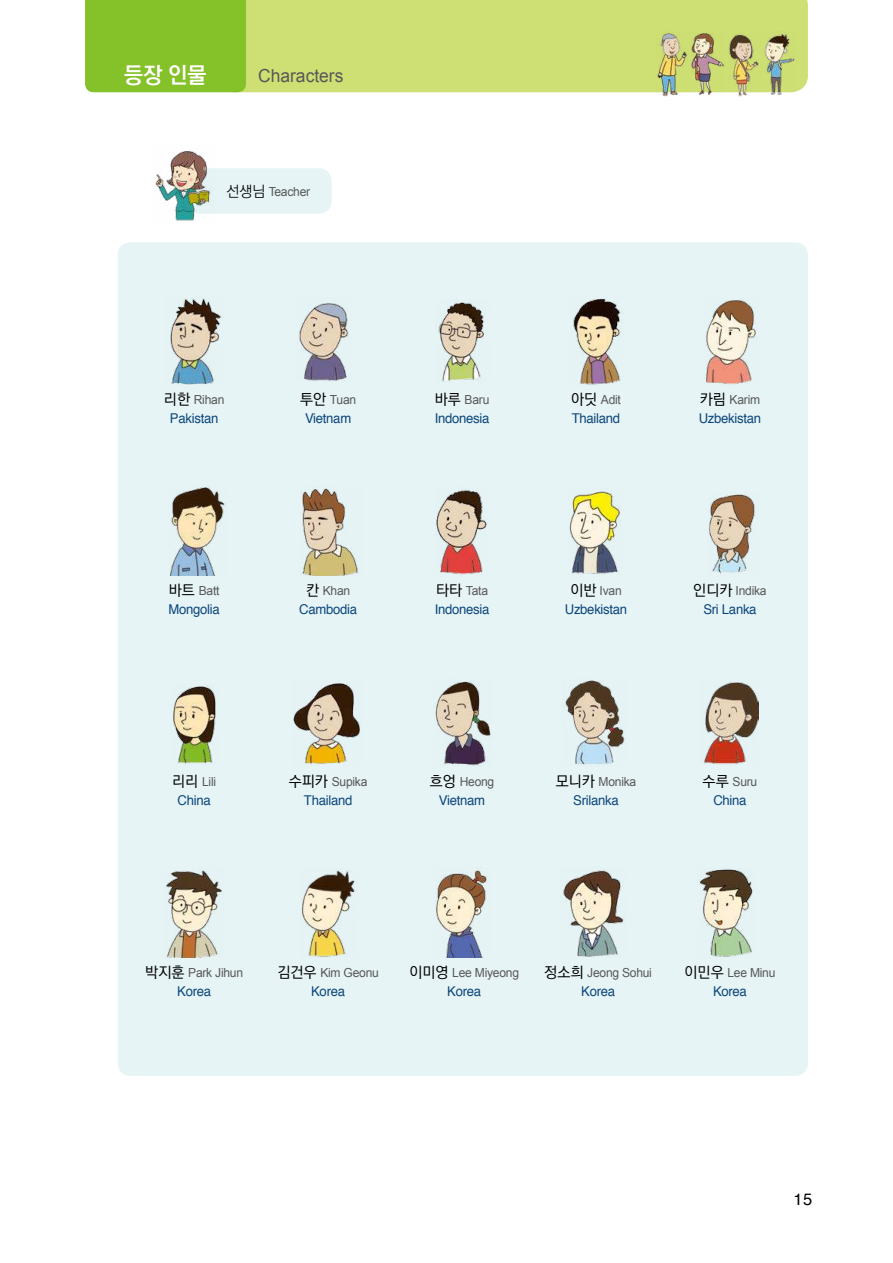
<style>
.page{position:relative;width:893px;height:1263px;background:#fff}
.page>*{position:absolute;margin:0;border:0;box-sizing:border-box;transform-origin:0 0}
.t1{font:700 22.5px "Ko Pub Dotum";color:#fff}
.t2{font:18px "Arial";color:#595757}
.t3{font:16.5px "Helvetica";color:#000}
.t4{font:13.5px "Helvetica";letter-spacing:-.02em;color:#0c467b}
.t5{font:12.45px "Arial";letter-spacing:-.02em;color:#595757}
.s1{font-family:"Ko Pub Dotum";font-weight:300;font-size:15px;color:#000}
.s2{font-family:"Ko Pub Dotum";font-weight:500;font-size:15px;color:#000}
</style>
<div class="page">
<div style="left:246px;top:0;width:562px;height:92px;background:#cedf74"></div>
<div style="left:85px;top:0;width:161px;height:92px;background:#85c129"></div>
<img style="left:656px;top:31px;width:69px;height:65px">
<img style="left:729px;top:32px;width:66px;height:64px">
<div style="left:186px;top:168px;width:146px;height:46px;background:#e6f4f6;border-radius:13px"></div>
<img style="left:155px;top:151px;width:56px;height:70px">
<div style="left:118px;top:242px;width:690px;height:834px;background:#e6f4f6;border-radius:13px"></div>
<img style="left:170px;top:298px;width:53px;height:86px">
<img style="left:438px;top:302px;width:46px;height:80px">
<img style="left:299px;top:303px;width:50px;height:78px">
<img style="left:573px;top:299px;width:48px;height:85px">
<img style="left:706px;top:300px;width:50px;height:84px">
<img style="left:173px;top:686px;width:43px;height:78px">
<img style="left:435px;top:681px;width:56px;height:85px">
<img style="left:293px;top:683px;width:67px;height:81px">
<img style="left:565px;top:680px;width:61px;height:85px">
<img style="left:704px;top:682px;width:54px;height:82px">
<img style="left:170px;top:487px;width:57px;height:88px">
<img style="left:436px;top:489px;width:51px;height:85px">
<img style="left:302px;top:488px;width:57px;height:87px">
<img style="left:569px;top:491px;width:51px;height:83px">
<img style="left:709px;top:494px;width:46px;height:81px">
<img style="left:165px;top:870px;width:57px;height:87px">
<img style="left:436px;top:870px;width:51px;height:87px">
<img style="left:302px;top:870px;width:53px;height:87px">
<img style="left:563px;top:870px;width:61px;height:87px">
<img style="left:700px;top:869px;width:53px;height:88px">
<h1 class="t1" style="left:124px;top:63px;width:84px">등장 인물</h1>
<h2 class="t2" style="left:258px;top:64px;width:87px">Characters</h2>
<p class="t5" style="left:226px;top:183px;width:85px"><span class="s1">선생님</span> Teacher</p>
<p class="t5" style="left:164px;top:392px;width:62px"><span class="s2">리한</span> Rihan</p>
<p class="t4" style="left:170px;top:410px;width:50px">Pakistan</p>
<p class="t5" style="left:300px;top:392px;width:58px"><span class="s2">투안</span> Tuan</p>
<p class="t4" style="left:305px;top:410px;width:48px">Vietnam</p>
<p class="t5" style="left:435px;top:392px;width:56px"><span class="s2">바루</span> Baru</p>
<p class="t4" style="left:435px;top:410px;width:56px">Indonesia</p>
<p class="t5" style="left:571px;top:392px;width:51px"><span class="s2">아딧</span> Adit</p>
<p class="t4" style="left:572px;top:410px;width:50px">Thailand</p>
<p class="t5" style="left:700px;top:392px;width:62px"><span class="s2">카림</span> Karim</p>
<p class="t4" style="left:699px;top:410px;width:64px">Uzbekistan</p>
<p class="t5" style="left:169px;top:583px;width:52px"><span class="s2">바트</span> Batt</p>
<p class="t4" style="left:169px;top:600px;width:53px">Mongolia</p>
<p class="t5" style="left:172px;top:773px;width:45px"><span class="s2">리리</span> Lili</p>
<p class="t4" style="left:178px;top:791px;width:35px">China</p>
<p class="t5" style="left:306px;top:583px;width:46px"><span class="s2">칸</span> Khan</p>
<p class="t4" style="left:299px;top:600px;width:59px">Cambodia</p>
<p class="t5" style="left:436px;top:583px;width:53px"><span class="s2">타타</span> Tata</p>
<p class="t4" style="left:435px;top:600px;width:56px">Indonesia</p>
<p class="t5" style="left:570px;top:583px;width:53px"><span class="s2">이반</span> Ivan</p>
<p class="t4" style="left:565px;top:600px;width:64px">Uzbekistan</p>
<p class="t5" style="left:693px;top:583px;width:75px"><span class="s2">인디카</span> Indika</p>
<p class="t4" style="left:703px;top:600px;width:55px">Sri Lanka</p>
<p class="t5" style="left:289px;top:773px;width:80px"><span class="s2">수피카</span> Supika</p>
<p class="t4" style="left:304px;top:791px;width:50px">Thailand</p>
<p class="t5" style="left:430px;top:773px;width:66px"><span class="s2">흐엉</span> Heong</p>
<p class="t4" style="left:439px;top:791px;width:48px">Vietnam</p>
<p class="t5" style="left:556px;top:773px;width:82px"><span class="s2">모니카</span> Monika</p>
<p class="t4" style="left:573px;top:791px;width:47px">Srilanka</p>
<p class="t5" style="left:703px;top:773px;width:56px"><span class="s2">수루</span> Suru</p>
<p class="t4" style="left:713px;top:791px;width:35px">China</p>
<p class="t5" style="left:145px;top:964px;width:99px"><span class="s2">박지훈</span> Park Jihun</p>
<p class="t4" style="left:177px;top:982px;width:35px">Korea</p>
<p class="t5" style="left:277px;top:964px;width:103px"><span class="s2">김건우</span> Kim Geonu</p>
<p class="t4" style="left:311px;top:982px;width:35px">Korea</p>
<p class="t5" style="left:409px;top:964px;width:111px"><span class="s2">이미영</span> Lee Miyeong</p>
<p class="t4" style="left:447px;top:982px;width:35px">Korea</p>
<p class="t5" style="left:544px;top:964px;width:109px"><span class="s2">정소희</span> Jeong Sohui</p>
<p class="t4" style="left:581px;top:982px;width:35px">Korea</p>
<p class="t5" style="left:684px;top:964px;width:92px"><span class="s2">이민우</span> Lee Minu</p>
<p class="t4" style="left:713px;top:982px;width:35px">Korea</p>
<h3 class="t3" style="left:793px;top:1188px;width:20px">15</h3>
</div>
